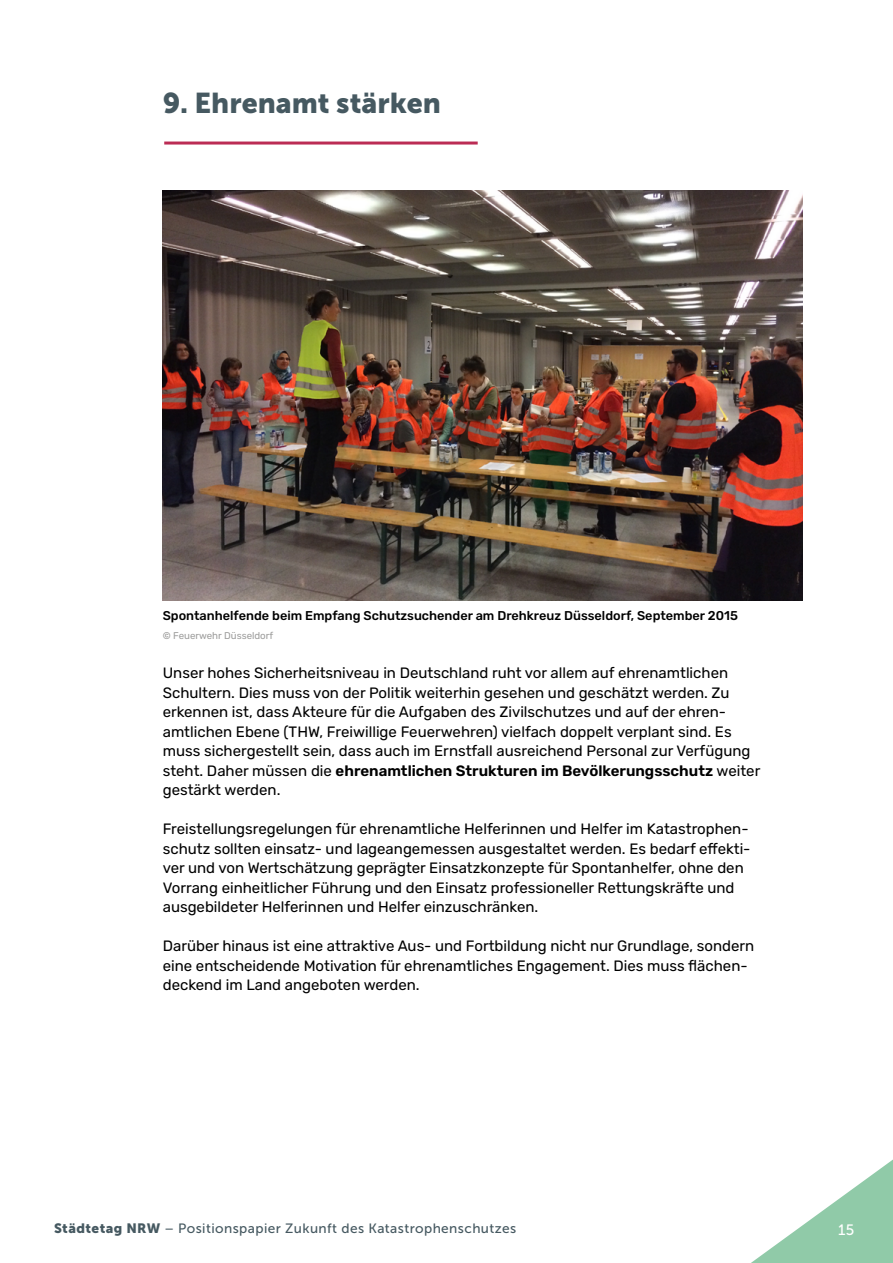
<style>
.page{position:relative;width:893px;height:1263px;background:#fff}
.page>*{position:absolute;margin:0;border:0;box-sizing:border-box;transform-origin:0 0}
.t1{font:28.5px "Museo Sans 900";color:#465961}
.t2{font:15px/19.5px "Rubik";color:#000}
.t3{font:15px "Museo Sans 500";color:#fff}
.t4{font:13.5px "Museo Sans 500";letter-spacing:.03em;color:#465961}
.t5{font:500 12.75px "Rubik";color:#000}
.t6{font:9.75px "Rubik";color:#9d9d9c}
.s1{font-weight:500}
.s2{font-weight:600}
.s3{font-family:"Museo Sans 900"}
</style>
<div class="page">
<svg style="left:751px;top:1159px;width:142px;height:104px"></svg>
<hr style="left:164px;top:142px;width:314px;height:3px;background:#bb2c54">
<img style="left:163px;top:190px;width:639px;height:410px">
<h1 class="t1" style="left:163px;top:86px;width:280px">9. Ehrenamt stärken</h1>
<p class="t5" style="left:163px;top:608px;width:577px">Spontanhelfende beim Empfang Schutzsuchender am Drehkreuz Düsseldorf, September 2015</p>
<p class="t6" style="left:163px;top:630px;width:112px"><span class="s1">©</span> Feuerwehr Düsseldorf</p>
<p class="t2" style="left:163px;top:663px;width:599px">Unser hohes Sicherheitsniveau in Deutschland ruht vor allem auf ehrenamtlichen Schultern. Dies muss von der Politik weiterhin gesehen und geschätzt werden. Zu erkennen ist, dass Akteure für die Aufgaben des Zivilschutzes und auf der ehren&shy;amtlichen Ebene (THW, Freiwillige Feuerwehren) vielfach doppelt verplant sind. Es muss sichergestellt sein, dass auch im Ernstfall ausreichend Personal zur Verfügung steht. Daher müssen die <span class="s2">ehrenamtlichen Strukturen im Bevölkerungsschutz</span> weiter gestärkt werden.</p>
<p class="t2" style="left:163px;top:819px;width:589px">Freistellungsregelungen für ehrenamtliche Helferinnen und Helfer im Katastrophen&shy;schutz sollten einsatz- und lageangemessen ausgestaltet werden. Es bedarf effekti&shy;ver und von Wertschätzung geprägter Einsatzkonzepte für Spontanhelfer, ohne den Vorrang einheitlicher Führung und den Einsatz professioneller Rettungskräfte und ausgebildeter Helferinnen und Helfer einzuschränken.</p>
<p class="t2" style="left:163px;top:936px;width:593px">Darüber hinaus ist eine attraktive Aus- und Fortbildung nicht nur Grundlage, sondern eine entscheidende Motivation für ehrenamtliches Engagement. Dies muss flächen&shy;deckend im Land angeboten werden.</p>
<p class="t4" style="left:54px;top:1221px;width:464px"><span class="s3">Städtetag NRW</span> – Positionspapier Zukunft des Katastrophenschutzes</p>
<p class="t3" style="left:838px;top:1221px;width:18px">15</p>
</div>
